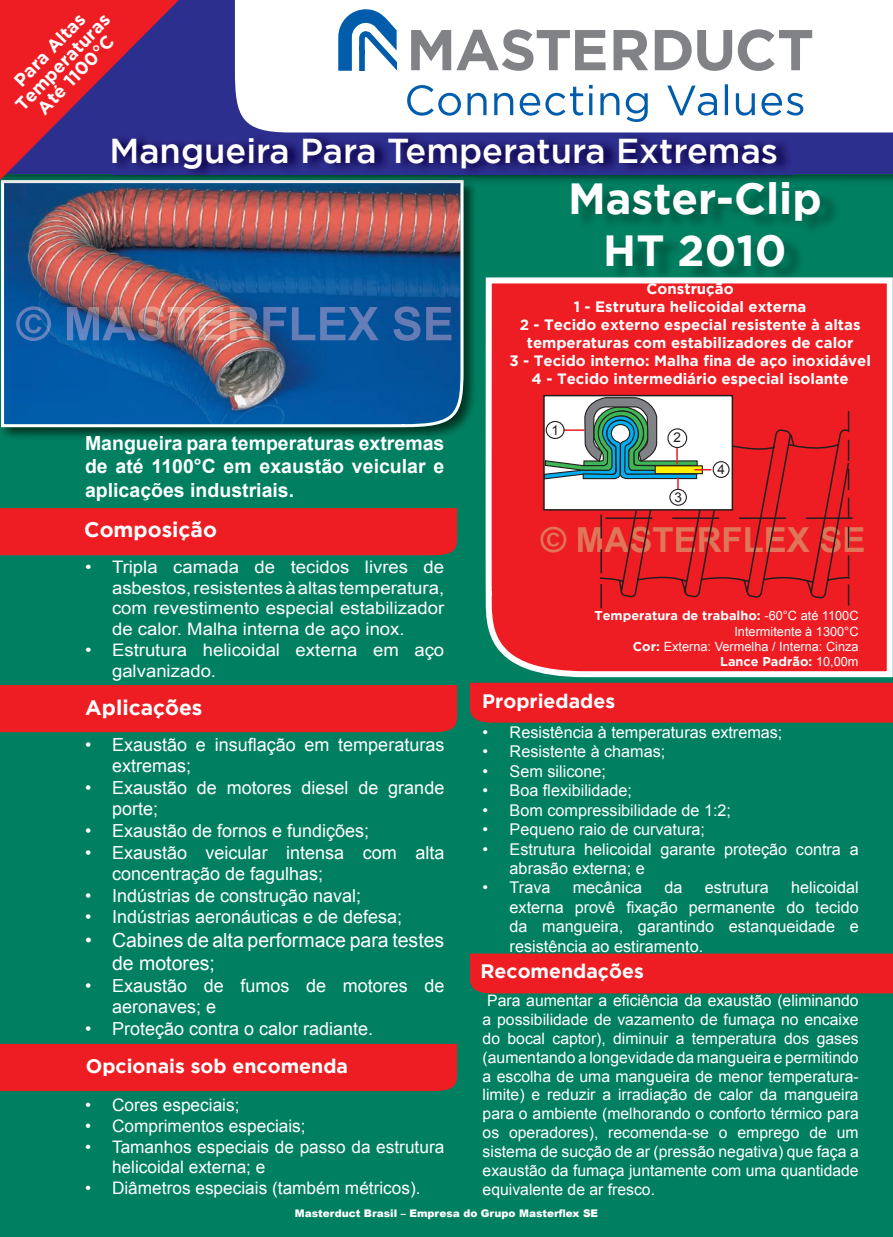
<style>
.page{position:relative;width:893px;height:1237px;background:#008061}
.page>*{position:absolute;margin:0;border:0;box-sizing:border-box;transform-origin:0 0}
.t1{font:700 43.5px/52.2px "Gotham";color:#fff;text-align:center}
.t2{font:500 34.5px "Gotham";color:#fff}
.t3{font:700 34.5px "Arial";color:#df7559}
.t4{font:700 21px "Gotham";color:#fff}
.t5{font:700 19.5px/23.4px "Arial";color:#fff;text-align:justify}
.t6{font:700 19.5px "Gotham";color:#fff}
.t7{font:19.5px/23.4px "Arial";color:#fff}
.t8{font:18px/21.6px "Arial";color:#fff}
.t9{font:700 18px/18px "Gotham";color:#fff;text-align:center}
.t10{font:17.25px/20.7px "Arial";color:#fff;text-align:justify;scale:1.07 1}
.t11{font:17.25px/20.7px "Arial";color:#fff}
.t12{font:16.2px/19.5px "Arial";color:#fff}
.t13{font:15.75px/18.9px "Arial";color:#fff;text-align:justify}
.t14{font:700 15px/18px "Gotham";color:#fff;text-align:center}
.t15{font:13.5px "Arial";color:#231f20}
.t16{font:700 12.75px "Gotham";color:#fff}
.t17{font:12.75px/15.3px "Arial";color:#fff;text-align:right}
.t18{font:900 10.5px "Arial";color:#fff}
.s1{font-family:"Arial";font-weight:400}
.s2{font-family:"Gotham";font-weight:700}
</style>
<div class="page">
<img style="left:1px;top:186px;width:473px;height:252px">
<img style="left:1px;top:186px;width:462px;height:241px">
<img style="left:0;top:174px;width:893px;height:12px">
<img style="left:1px;top:180px;width:462px;height:6px">
<div style="left:0;top:0;width:893px;height:174px;background:#2d2f8f"></div>
<div style="left:0;top:685px;width:457px;height:48px;background:#ee1d23"></div>
<div style="left:470px;top:683px;width:423px;height:40px;background:#ee1d23"></div>
<svg style="left:0;top:0;width:179px;height:180px"></svg>
<img style="left:576px;top:182px;width:265px;height:24px">
<img style="left:16px;top:306px;width:435px;height:35px">
<svg style="left:486px;top:277px;width:407px;height:400px;background:#eb3a3f"></svg>
<div style="left:541px;top:526px;width:323px;height:26px;background:#ee1d23"></div>
<img style="left:112px;top:132px;width:681px;height:47px">
<img style="left:112px;top:178px;width:366px;height:1px">
<div style="left:0;top:1044px;width:457px;height:47px;background:#ee1d23"></div>
<div style="left:0;top:508px;width:457px;height:48px;background:#ee1d23"></div>
<svg style="left:582px;top:132px;width:116px;height:74px"></svg>
<svg style="left:543px;top:206px;width:310px;height:402px"></svg>
<div style="left:470px;top:954px;width:423px;height:40px;background:#ee1d23"></div>
<div style="left:235px;top:0;width:658px;height:132px;background:#fff"></div>
<svg style="left:338px;top:9px;width:59px;height:61px;background:#77a8d2"></svg>
<svg style="left:411px;top:29px;width:401px;height:42px;background:#c4c5c6"></svg>
<svg style="left:407px;top:84px;width:396px;height:38px;background:#cfe0ef"></svg>
<p class="t9" style="left:-1px;top:89px;width:129px;rotate:-46deg">Para Altas<br>Temperaturas<br>Até 1100°C</p>
<h2 class="t2" style="left:109px;top:131px;width:670px">Mangueira Para Temperatura Extremas</h2>
<p class="t5" style="left:85px;top:432px;width:361px">Mangueira para temperaturas extremas de até 1100°C em exaustão veicular e aplicações industriais.</p>
<h3 class="t4" style="left:84px;top:518px;width:134px">Composição</h3>
<p class="t10" style="left:112px;top:557px;width:312px;text-indent:-27px">• Tripla camada de tecidos livres de asbestos, resistentes à altas temperatura, com revestimento especial estabilizador de calor. Malha interna de aço inox.</p>
<p class="t10" style="left:112px;top:640px;width:312px;text-indent:-27px">• Estrutura helicoidal externa em aço galvanizado.</p>
<h1 class="t1" style="left:568px;top:171px;width:255px">Master-Clip<br>HT 2010</h1>
<p class="t14" style="left:509px;top:280px;width:363px">Construção<br>1 - Estrutura helicoidal externa<br>2 - Tecido externo especial resistente à altas temperaturas com estabilizadores de calor<br>3 - Tecido interno: Malha fina de aço inoxidável 4 - Tecido intermediário especial isolante</p>
<p class="t15" style="left:551px;top:421px;width:9px">1</p>
<p class="t15" style="left:673px;top:429px;width:9px">2</p>
<p class="t15" style="left:674px;top:488px;width:9px">3</p>
<p class="t15" style="left:717px;top:461px;width:9px">4</p>
<h2 class="t3" style="left:541px;top:517px;width:326px">© MASTERFLEX SE</h2>
<p class="t16" style="left:595px;top:608px;width:266px">Temperatura de trabalho: <span class="s1">-60°C até 1100C</span></p>
<p class="t17" style="left:633px;top:624px;width:227px">Intermitente à 1300°C<br><span class="s2">Cor:</span> Externa: Vermelha / Interna: Cinza</p>
<p class="t16" style="left:720px;top:654px;width:140px">Lance Padrão: <span class="s1">10,00m</span></p>
<h3 class="t4" style="left:85px;top:695px;width:119px">Aplicações</h3>
<p class="t6" style="left:482px;top:690px;width:134px">Propriedades</p>
<p class="t8" style="left:112px;top:734px;width:334px;text-indent:-27px">• Exaustão e insuflação em temperaturas extremas;</p>
<p class="t8" style="left:112px;top:777px;width:334px;text-indent:-27px">• Exaustão de motores diesel de grande porte;</p>
<p class="t8" style="left:85px;top:820px;width:286px">• Exaustão de fornos e fundições;</p>
<p class="t8" style="left:112px;top:842px;width:334px;text-indent:-27px">• Exaustão veicular intensa com alta concentração de fagulhas;</p>
<p class="t8" style="left:85px;top:885px;width:278px">• Indústrias de construção naval;</p>
<p class="t8" style="left:85px;top:906px;width:319px">• Indústrias aeronáuticas e de defesa;</p>
<p class="t7" style="left:112px;top:928px;width:334px;text-indent:-27px">• Cabines de alta performace para testes de motores;</p>
<p class="t8" style="left:112px;top:975px;width:334px;text-indent:-27px">• Exaustão de fumos de motores de aeronaves; e</p>
<p class="t8" style="left:85px;top:1018px;width:290px">• Proteção contra o calor radiante.</p>
<p class="t6" style="left:86px;top:1054px;width:264px">Opcionais sob encomenda</p>
<p class="t11" style="left:85px;top:1095px;width:156px">• Cores especiais;</p>
<p class="t11" style="left:85px;top:1116px;width:222px">• Comprimentos especiais;</p>
<p class="t11" style="left:112px;top:1136px;width:334px;text-indent:-27px">• Tamanhos especiais de passo da estrutura helicoidal externa; e</p>
<p class="t11" style="left:85px;top:1178px;width:337px">• Diâmetros especiais (também métricos).</p>
<p class="t12" style="left:483px;top:723px;width:301px">• Resistência à temperaturas extremas;</p>
<p class="t12" style="left:483px;top:742px;width:184px">• Resistente à chamas;</p>
<p class="t12" style="left:483px;top:761px;width:125px">• Sem silicone;</p>
<p class="t12" style="left:483px;top:781px;width:151px">• Boa flexibilidade;</p>
<p class="t12" style="left:483px;top:800px;width:250px">• Bom compressibilidade de 1:2;</p>
<p class="t12" style="left:483px;top:820px;width:224px">• Pequeno raio de curvatura;</p>
<p class="t12" style="left:510px;top:839px;width:351px;text-indent:-27px">• Estrutura helicoidal garante proteção contra a abrasão externa; e</p>
<p class="t12" style="left:483px;top:878px;width:69px">• Trava</p>
<p class="t12" style="left:573px;top:878px;width:71px">mecânica</p>
<p class="t12" style="left:664px;top:878px;width:20px">da</p>
<p class="t12" style="left:705px;top:878px;width:65px">estrutura</p>
<p class="t12" style="left:510px;top:878px;width:351px;text-align:justify;text-indent:282px">helicoidal externa provê fixação permanente do tecido da mangueira, garantindo estanqueidade e resistência ao estiramento.</p>
<p class="t6" style="left:480px;top:960px;width:165px">Recomendações</p>
<p class="t13" style="left:483px;top:991px;width:378px">Para aumentar a eficiência da exaustão (eliminando a possibilidade de vazamento de fumaça no encaixe do bocal captor), diminuir a temperatura dos gases (aumentando a longevidade da mangueira e permitindo a escolha de uma mangueira de menor temperatura&shy;limite) e reduzir a irradiação de calor da mangueira para o ambiente (melhorando o conforto térmico para os operadores), recomenda-se o emprego de um sistema de sucção de ar (pressão negativa) que faça a exaustão da fumaça juntamente com uma quantidade equivalente de ar fresco.</p>
<p class="t18" style="left:295px;top:1206px;width:305px">Masterduct Brasil – Empresa do Grupo Masterflex SE</p>
</div>
